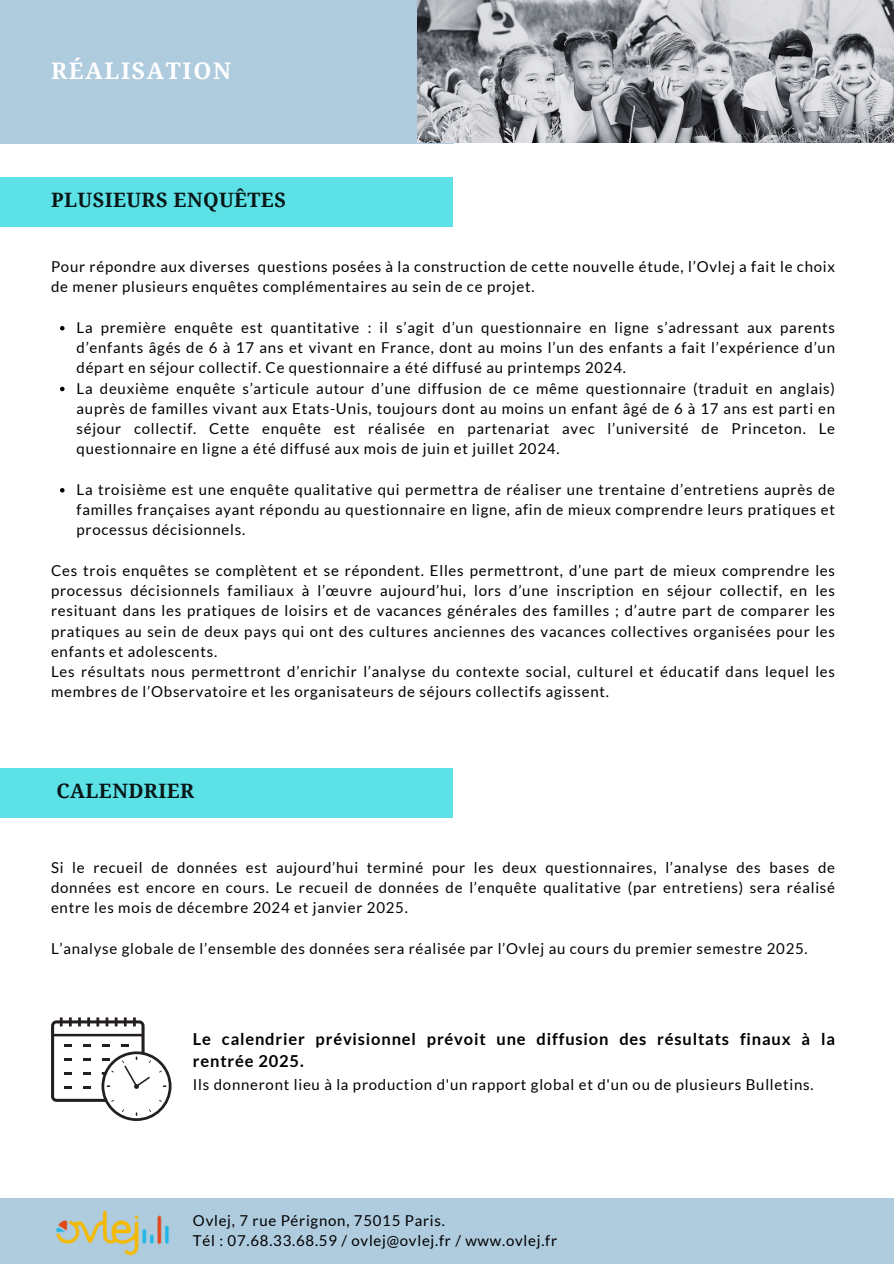
<style>
.page{position:relative;width:894px;height:1264px;background:#fff}
.page>*{position:absolute;margin:0;border:0;box-sizing:border-box;transform-origin:0 0}
.t1{font:700 22.8px "Droid Serif";letter-spacing:.075em;color:#fff}
.t2{font:700 19.8px "Droid Serif";letter-spacing:.02em;color:#000}
.t3{font:700 16.5px/22.5px "Lato";letter-spacing:.05em;color:#000}
.t4{font:15px/20.2px "Lato";letter-spacing:.05em;color:#000;text-align:justify}
</style>
<div class="page">
<div style="left:0;top:0;width:454px;height:143px;background:#afcbde"></div>
<div style="left:0;top:177px;width:453px;height:49px;background:#5ce1e6"></div>
<svg style="left:60px;top:326px;width:4px;height:4px"></svg>
<svg style="left:60px;top:387px;width:4px;height:4px"></svg>
<svg style="left:60px;top:488px;width:4px;height:4px"></svg>
<div style="left:0;top:768px;width:453px;height:49px;background:#5ce1e6"></div>
<svg style="left:51px;top:1017px;width:120px;height:103px"></svg>
<div style="left:0;top:1198px;width:893px;height:65px;background:#afcbde"></div>
<img style="left:56px;top:1210px;width:113px;height:46px">
<img style="left:417px;top:0;width:476px;height:143px">
<p class="t1" style="left:51px;top:57px;width:181px">RÉALISATION</p>
<h2 class="t2" style="left:51px;top:189px;width:236px">PLUSIEURS ENQUÊTES</h2>
<p class="t4" style="left:51px;top:256px;width:785px">Pour répondre aux diverses questions posées à la construction de cette nouvelle étude, l’Ovlej a fait le choix de mener plusieurs enquêtes complémentaires au sein de ce projet.</p>
<h1 class="t4" style="left:76px;top:317px;width:759px">La première enquête est quantitative : il s’agit d’un questionnaire en ligne s’adressant aux parents d’enfants âgés de 6 à 17 ans et vivant en France, dont au moins l’un des enfants a fait l’expérience d’un départ en séjour collectif. Ce questionnaire a été diffusé au printemps 2024.</h1>
<p class="t4" style="left:76px;top:377px;width:759px">La deuxième enquête s’articule autour d’une diffusion de ce même questionnaire (traduit en anglais) auprès de familles vivant aux Etats-Unis, toujours dont au moins un enfant âgé de 6 à 17 ans est parti en séjour collectif. Cette enquête est réalisée en partenariat avec l’université de Princeton. Le questionnaire en ligne a été diffusé aux mois de juin et juillet 2024.</p>
<p class="t4" style="left:76px;top:479px;width:759px">La troisième est une enquête qualitative qui permettra de réaliser une trentaine d’entretiens auprès de familles françaises ayant répondu au questionnaire en ligne, afin de mieux comprendre leurs pratiques et processus décisionnels.</p>
<h2 class="t4" style="left:51px;top:560px;width:785px">Ces trois enquêtes se complètent et se répondent. Elles permettront, d’une part de mieux comprendre les processus décisionnels familiaux à l’œuvre aujourd’hui, lors d’une inscription en séjour collectif, en les resituant dans les pratiques de loisirs et de vacances générales des familles ; d’autre part de comparer les pratiques au sein de deux pays qui ont des cultures anciennes des vacances collectives organisées pour les enfants et adolescents.</h2>
<p class="t4" style="left:51px;top:661px;width:785px">Les résultats nous permettront d’enrichir l’analyse du contexte social, culturel et éducatif dans lequel les membres de l’Observatoire et les organisateurs de séjours collectifs agissent.</p>
<h2 class="t2" style="left:57px;top:780px;width:139px">CALENDRIER</h2>
<p class="t4" style="left:51px;top:856px;width:785px">Si le recueil de données est aujourd’hui terminé pour les deux questionnaires, l’analyse des bases de données est encore en cours. Le recueil de données de l’enquête qualitative (par entretiens) sera réalisé entre les mois de décembre 2024 et janvier 2025.</p>
<p class="t4" style="left:51px;top:937px;width:758px">L’analyse globale de l’ensemble des données sera réalisée par l’Ovlej au cours du premier semestre 2025.</p>
<p class="t3" style="left:193px;top:1026px;width:643px">Le calendrier prévisionnel prévoit une diffusion des résultats finaux à la rentrée 2025.</p>
<p class="t4" style="left:193px;top:1073px;width:622px">Ils donneront lieu à la production d'un rapport global et d'un ou de plusieurs Bulletins.</p>
<h2 class="t4" style="left:193px;top:1209px;width:253px">Ovlej, 7 rue Pérignon, 75015 Paris.</h2>
<p class="t4" style="left:193px;top:1229px;width:365px">Tél : 07.68.33.68.59 / ovlej@ovlej.fr / www.ovlej.fr</p>
</div>
